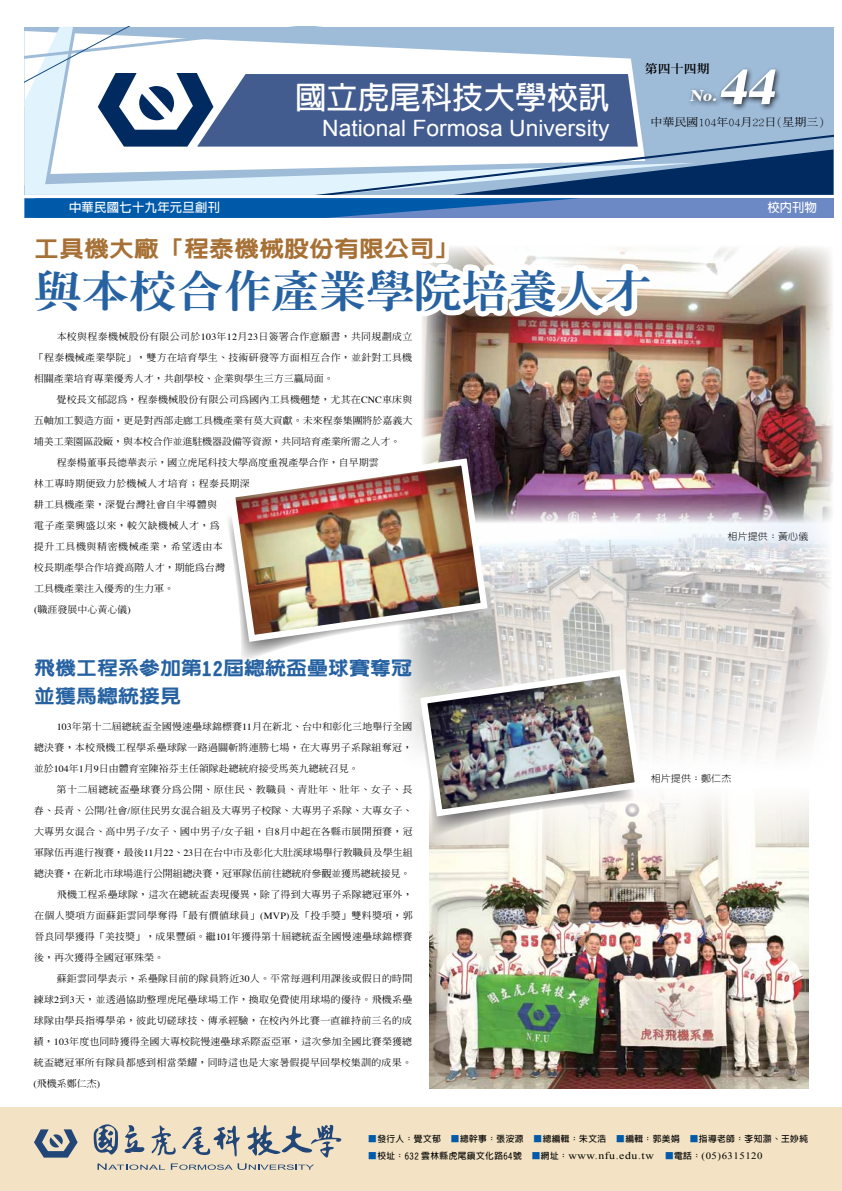
<style>
.page{position:relative;width:842px;height:1191px;background:#fff}
.page>*{position:absolute;margin:0;border:0;box-sizing:border-box;transform-origin:0 0}
.t1{font:italic 700 50.4px "Times";color:#fff;scale:1.11 1}
.t2{font:800 43.2px "Inn Ming";letter-spacing:-.01em;color:#2662a2;scale:1.11 1}
.t3{font:700 30.9px "Lin Gothic";color:#fff}
.t4{font:22.5px "Arial";color:#fff}
.t5{font:800 22.5px "New Gothic";color:#a77035;scale:1.11 1}
.t6{font:800 18.9px/28px "New Gothic";color:#2662a2;scale:1.11 1}
.t7{font:italic 700 16.2px "Times";color:#fff;scale:1.11 1}
.t8{font:700 12.3px "Lin Gothic";letter-spacing:.025em;color:#fff}
.t9{font:11.7px "Inn Ming Extra";color:#000;scale:1.11 1}
.t10{font:500 10.8px "Inn Ming";color:#000;scale:1.11 1}
.t11{font:500 9.5px "Inn Ming";letter-spacing:.015em;color:#000;scale:1.05 1}
.t12{font:500 9.5px "Inn Ming";letter-spacing:-.005em;color:#000;scale:1.05 1}
.t13{font:500 9.5px "Inn Ming";letter-spacing:-.01em;color:#000;scale:1.05 1}
.t14{font:500 9.5px "Inn Ming";letter-spacing:.05em;color:#000;scale:1.05 1}
.t15{font:500 9.5px "Inn Ming";letter-spacing:.035em;color:#000;scale:1.05 1}
.t16{font:500 9.5px "Inn Ming";letter-spacing:.055em;color:#000;scale:1.05 1}
.t17{font:300 9.5px "New Gothic";letter-spacing:.01em;color:#000;scale:1.05 1}
.t18{font:700 8.7px "Lin Gothic";letter-spacing:.05em;color:#000}
.s1{font-family:"Times";font-weight:400}
.s2{color:#005aaa}
.s3{font-family:"Times New Roman";font-weight:400;font-size:10.3px}
.s4{font-family:"Times New Roman";font-weight:400;font-size:9.8px}
</style>
<div class="page">
<div style="left:0;top:1107px;width:842px;height:84px;background:#f3e3c4"></div>
<svg style="left:151px;top:1125px;width:25px;height:30px"></svg>
<svg style="left:182px;top:1125px;width:58px;height:31px"></svg>
<svg style="left:94px;top:1124px;width:24px;height:30px"></svg>
<svg style="left:247px;top:1124px;width:94px;height:33px"></svg>
<svg style="left:124px;top:1125px;width:21px;height:28px"></svg>
<svg style="left:97px;top:1163px;width:64px;height:6px"></svg>
<svg style="left:171px;top:1163px;width:143px;height:6px"></svg>
<svg style="left:34px;top:1129px;width:44px;height:28px"></svg>
<img style="left:401px;top:523px;width:429px;height:233px">
<img style="left:491px;top:465px;width:342px;height:58px">
<img style="left:24px;top:26px;width:809px;height:439px">
<img style="left:429px;top:796px;width:379px;height:293px">
<img style="left:417px;top:665px;width:228px;height:175px">
<svg style="left:241px;top:645px;width:239px;height:21px"></svg>
<img style="left:225px;top:455px;width:266px;height:190px">
<div style="left:686px;top:66px;width:95px;height:46px;background:#000;opacity:.75"></div>
<h3 class="t3" style="left:295px;top:82px;width:316px">國立虎尾科技大學校訊</h3>
<h3 class="t4" style="left:322px;top:114px;width:289px">National Formosa University</h3>
<p class="t9" style="left:645px;top:62px;width:60px">第四十四期</p>
<h3 class="t7" style="left:689px;top:80px;width:30px">No.</h3>
<h1 class="t1" style="left:718px;top:39px;width:66px">44</h1>
<p class="t10" style="left:650px;top:116px;width:158px">中華民國104年04月22日(星期三)</p>
<p class="t8" style="left:69px;top:201px;width:153px">中華民國七十九年元旦創刊</p>
<p class="t8" style="left:767px;top:201px;width:51px">校內刊物</p>
<h3 class="t5" style="left:34px;top:237px;width:384px">工具機大廠「程泰機械股份有限公司」</h3>
<h2 class="t2" style="left:34px;top:268px;width:558px">與本校合作產業學院培養人才</h2>
<p class="t11" style="left:57px;top:331px;width:340px">本校與程泰機械股份有限公司於<span class="s1">103</span>年<span class="s1">12</span>月<span class="s1">23</span>日簽署合作意願書，共同規劃成立</p>
<p class="t11" style="left:34px;top:352px;width:362px">「程泰機械產業學院」，雙方在培育學生、技術研發等方面相互合作，並針對工具機</p>
<p class="t11" style="left:34px;top:373px;width:287px">相關產業培育專業優秀人才，共創學校、企業與學生三方三贏局面。</p>
<p class="t11" style="left:57px;top:394px;width:340px">覺校長文郁認為，程泰機械股份有限公司為國內工具機翹楚，尤其在<span class="s1">CNC</span>車床與</p>
<p class="t12" style="left:34px;top:415px;width:362px">五軸加工製造方面，更是對西部走廊工具機產業有莫大貢獻。未來程泰集團將於嘉義大</p>
<p class="t13" style="left:34px;top:436px;width:350px">埔美工業園區設廠，與本校合作並進駐機器設備等資源，共同培育產業所需之人才。</p>
<p class="t11" style="left:57px;top:457px;width:308px">程泰楊董事長德華表示，國立虎尾科技大學高度重視產學合作，自早期雲</p>
<p class="t11" style="left:34px;top:478px;width:207px">林工專時期便致力於機械人才培育；程泰長期深</p>
<p class="t11" style="left:34px;top:499px;width:176px">耕工具機產業，深覺台灣社會自半導體與</p>
<p class="t15" style="left:34px;top:520px;width:179px">電子產業興盛以來，較欠缺機械人才，為</p>
<p class="t16" style="left:34px;top:541px;width:182px">提升工具機與精密機械產業，希望透由本</p>
<p class="t11" style="left:34px;top:562px;width:183px">校長期產學合作培養高階人才，期能為台灣</p>
<p class="t11" style="left:34px;top:583px;width:135px">工具機產業注入優秀的生力軍。</p>
<p class="t11" style="left:34px;top:604px;width:94px"><span class="s1">(</span>職涯發展中心黃心儀<span class="s1">)</span></p>
<p class="t17" style="left:728px;top:531px;width:78px">相片提供：黃心儀</p>
<h3 class="t6" style="left:34px;top:654px;width:342px">飛機工程系參加第12屆總統盃壘球賽奪冠並獲馬總統接見</h3>
<p class="t11" style="left:57px;top:722px;width:340px"><span class="s1">103</span>年第十二屆總統盃全國慢速壘球錦標賽<span class="s1">11</span>月在新北、台中和彰化三地舉行全國</p>
<p class="t11" style="left:34px;top:743px;width:362px">總決賽，本校飛機工程學系壘球隊一路過關斬將連勝七場，在大專男子系隊組奪冠，</p>
<p class="t11" style="left:34px;top:764px;width:311px">並於<span class="s1">104</span>年<span class="s1">1</span>月<span class="s1">9</span>日由體育室陳裕芬主任領隊赴總統府接受馬英九總統召見。</p>
<p class="t14" style="left:57px;top:785px;width:340px">第十二屆總統盃壘球賽分為公開、原住民、教職員、青壯年、壯年、女子、長</p>
<p class="t11" style="left:34px;top:806px;width:362px">春、長青、公開<span class="s1">/</span>社會<span class="s1">/</span>原住民男女混合組及大專男子校隊、大專男子系隊、大專女子、</p>
<p class="t11" style="left:34px;top:827px;width:362px">大專男女混合、高中男子<span class="s1">/</span>女子、國中男子<span class="s1">/</span>女子組，自<span class="s1">8</span>月中起在各縣市展開預賽，冠</p>
<p class="t12" style="left:34px;top:848px;width:362px">軍隊伍再進行複賽，最後<span class="s1">11</span>月<span class="s1">22</span>、<span class="s1">23</span>日在台中市及彰化大肚溪球場舉行教職員及學生組</p>
<p class="t13" style="left:34px;top:869px;width:360px">總決賽，在新北市球場進行公開組總決賽，冠軍隊伍前往總統府參觀並獲馬總統接見。</p>
<p class="t11" style="left:57px;top:890px;width:340px">飛機工程系壘球隊，這次在總統盃表現優異，除了得到大專男子系隊總冠軍外，</p>
<p class="t11" style="left:34px;top:911px;width:362px">在個人獎項方面蘇鉅雲同學奪得「最有價值球員」<span class="s1">(MVP)</span>及「投手獎」雙料獎項，郭</p>
<p class="t11" style="left:34px;top:932px;width:362px">晉良同學獲得「美技獎」，成果豐碩。繼<span class="s1">101</span>年獲得第十屆總統盃全國慢速壘球錦標賽</p>
<p class="t11" style="left:34px;top:953px;width:125px">後，再次獲得全國冠軍殊榮。</p>
<p class="t11" style="left:57px;top:974px;width:340px">蘇鉅雲同學表示，系壘隊目前的隊員將近<span class="s1">30</span>人。平常每週利用課後或假日的時間</p>
<p class="t11" style="left:34px;top:995px;width:362px">練球<span class="s1">2</span>到<span class="s1">3</span>天，並透過協助整理虎尾壘球場工作，換取免費使用球場的優待。飛機系壘</p>
<p class="t11" style="left:34px;top:1016px;width:362px">球隊由學長指導學弟，彼此切磋球技、傳承經驗，在校內外比賽一直維持前三名的成</p>
<p class="t11" style="left:34px;top:1037px;width:362px">績，<span class="s1">103</span>年度也同時獲得全國大專校院慢速壘球系際盃亞軍，這次參加全國比賽榮獲總</p>
<p class="t11" style="left:34px;top:1058px;width:362px">統盃總冠軍所有隊員都感到相當榮耀，同時這也是大家暑假提早回學校集訓的成果。</p>
<p class="t11" style="left:34px;top:1079px;width:65px"><span class="s1">(</span>飛機系鄭仁杰<span class="s1">)</span></p>
<p class="t17" style="left:651px;top:773px;width:78px">相片提供：鄭仁杰</p>
<p class="t18" style="left:368px;top:1133px;width:441px"><span class="s2">■</span>發行人：覺文郁 <span class="s2">■</span>總幹事：張洝源 <span class="s2">■</span>總編輯：朱文浩 <span class="s2">■</span>編輯：郭美娟 <span class="s2">■</span>指導老師：李知灝、王妙純</p>
<p class="t18" style="left:368px;top:1151px;width:396px"><span class="s2">■</span>校址：632 雲林縣虎尾鎮文化路64號 <span class="s2">■</span>網址：<span class="s3">www.nfu.edu.tw</span> <span class="s2">■</span>電話：<span class="s4">(05)6315120</span></p>
</div>
